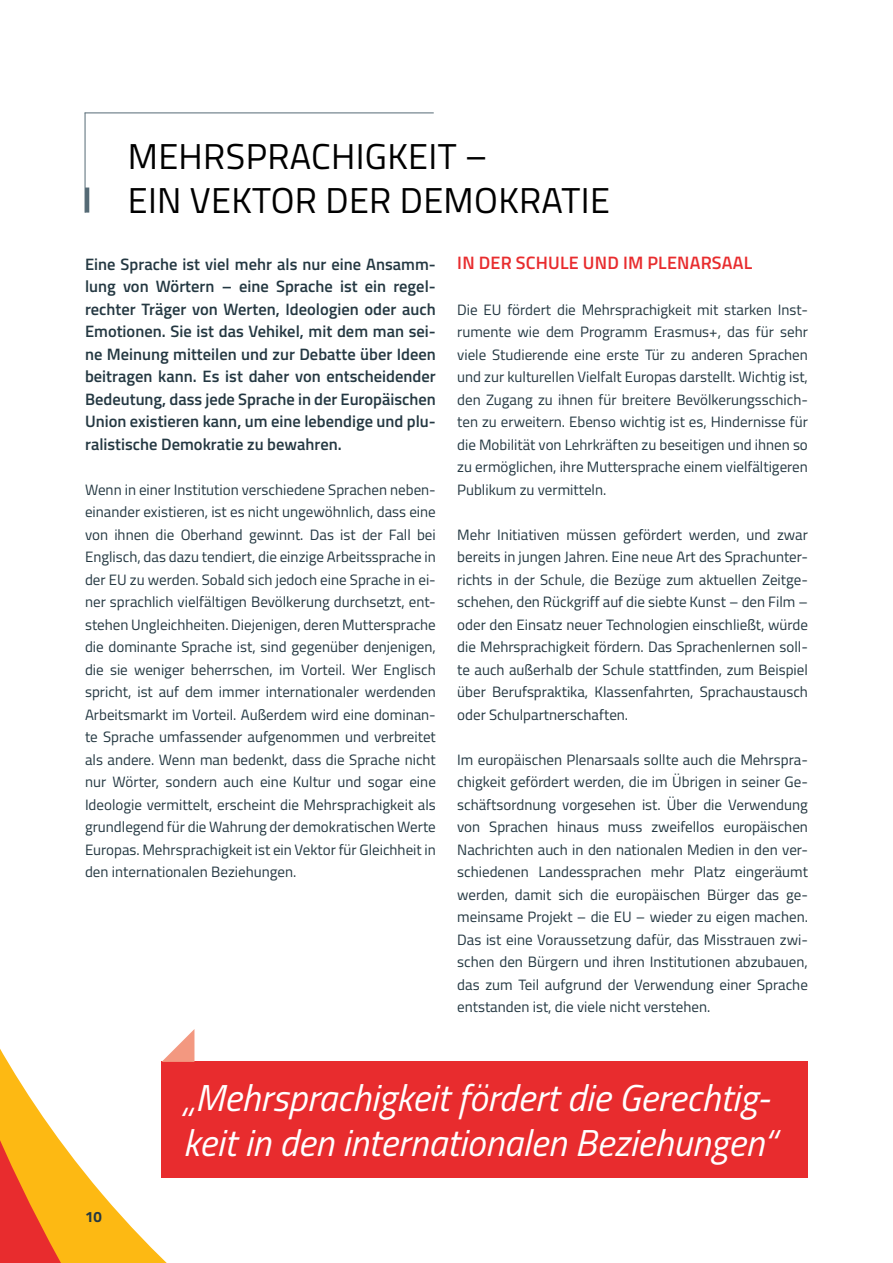
<style>
.page{position:relative;width:893px;height:1263px;background:#fff}
.page>*{position:absolute;margin:0;border:0;box-sizing:border-box;transform-origin:0 0}
.t1{font:italic 37.5px/45px "Titillium";color:#fff}
.t2{font:36px/43.2px "Titillium";letter-spacing:.01em;color:#000}
.t3{font:600 18px "Titillium";letter-spacing:.01em;color:#e82c2e}
.t4{font:600 16.5px/22.5px "Titillium";color:#243842;text-align:justify}
.t5{font:15px/22.5px "Titillium";color:#243842;text-align:justify}
.t6{font:700 15px "Titillium";color:#243842}
</style>
<div class="page">
<hr style="left:85px;top:113px;width:1px;height:100px;background:#556a75">
<hr style="left:85px;top:113px;width:349px;height:1px;background:#556a75">
<hr style="left:85px;top:188px;width:4px;height:25px;background:#556a75">
<div style="left:162px;top:1062px;width:646px;height:116px;background:#e82c2e"></div>
<svg style="left:0;top:1029px;width:194px;height:234px"></svg>
<h2 class="t2" style="left:128px;top:133px;width:484px">MEHRSPRACHIGKEIT –<br>EIN VEKTOR DER DEMOKRATIE</h2>
<p class="t4" style="left:85px;top:252px;width:352px">Eine Sprache ist viel mehr als nur eine Ansamm&shy;lung von Wörtern – eine Sprache ist ein regel&shy;rechter Träger von Werten, Ideologien oder auch Emotionen. Sie ist das Vehikel, mit dem man sei&shy;ne Meinung mitteilen und zur Debatte über Ideen beitragen kann. Es ist daher von entscheidender Bedeutung, dass jede Sprache in der Europäischen Union existieren kann, um eine lebendige und plu&shy;ralistische Demokratie zu bewahren.</p>
<p class="t5" style="left:85px;top:477px;width:352px">Wenn in einer Institution verschiedene Sprachen neben&shy;einander existieren, ist es nicht ungewöhnlich, dass eine von ihnen die Oberhand gewinnt. Das ist der Fall bei Englisch, das dazu tendiert, die einzige Arbeitssprache in der EU zu werden. Sobald sich jedoch eine Sprache in ei&shy;ner sprachlich vielfältigen Bevölkerung durchsetzt, ent&shy;stehen Ungleichheiten. Diejenigen, deren Muttersprache die dominante Sprache ist, sind gegenüber denjenigen, die sie weniger beherrschen, im Vorteil. Wer Englisch spricht, ist auf dem immer internationaler werdenden Arbeitsmarkt im Vorteil. Außerdem wird eine dominan&shy;te Sprache umfassender aufgenommen und verbreitet als andere. Wenn man bedenkt, dass die Sprache nicht nur Wörter, sondern auch eine Kultur und sogar eine Ideologie vermittelt, erscheint die Mehrsprachigkeit als grundlegend für die Wahrung der demokratischen Werte Europas. Mehrsprachigkeit ist ein Vektor für Gleichheit in den internationalen Beziehungen.</p>
<p class="t3" style="left:457px;top:249px;width:296px">IN DER SCHULE UND IM PLENARSAAL</p>
<p class="t5" style="left:457px;top:297px;width:352px">Die EU fördert die Mehrsprachigkeit mit starken Inst&shy;rumente wie dem Programm Erasmus+, das für sehr viele Studierende eine erste Tür zu anderen Sprachen und zur kulturellen Vielfalt Europas darstellt. Wichtig ist, den Zugang zu ihnen für breitere Bevölkerungsschich&shy;ten zu erweitern. Ebenso wichtig ist es, Hindernisse für die Mobilität von Lehrkräften zu beseitigen und ihnen so zu ermöglichen, ihre Muttersprache einem vielfältigeren Publikum zu vermitteln.</p>
<p class="t5" style="left:457px;top:522px;width:352px">Mehr Initiativen müssen gefördert werden, und zwar bereits in jungen Jahren. Eine neue Art des Sprachunter&shy;richts in der Schule, die Bezüge zum aktuellen Zeitge&shy;schehen, den Rückgriff auf die siebte Kunst – den Film – oder den Einsatz neuer Technologien einschließt, würde die Mehrsprachigkeit fördern. Das Sprachenlernen soll&shy;te auch außerhalb der Schule stattfinden, zum Beispiel über Berufspraktika, Klassenfahrten, Sprachaustausch oder Schulpartnerschaften.</p>
<p class="t5" style="left:457px;top:747px;width:352px">Im europäischen Plenarsaals sollte auch die Mehrspra&shy;chigkeit gefördert werden, die im Übrigen in seiner Ge&shy;schäftsordnung vorgesehen ist. Über die Verwendung von Sprachen hinaus muss zweifellos europäischen Nachrichten auch in den nationalen Medien in den ver&shy;schiedenen Landessprachen mehr Platz eingeräumt werden, damit sich die europäischen Bürger das ge&shy;meinsame Projekt – die EU – wieder zu eigen machen.<br>Das ist eine Voraussetzung dafür, das Misstrauen zwi&shy;schen den Bürgern und ihren Institutionen abzubauen, das zum Teil aufgrund der Verwendung einer Sprache entstanden ist, die viele nicht verstehen.</p>
<p class="t6" style="left:85px;top:1205px;width:18px">10</p>
<h1 class="t1" style="left:183px;top:1074px;width:595px">„Mehrsprachigkeit fördert die Gerechtig&shy;keit in den internationalen Beziehungen“</h1>
</div>
